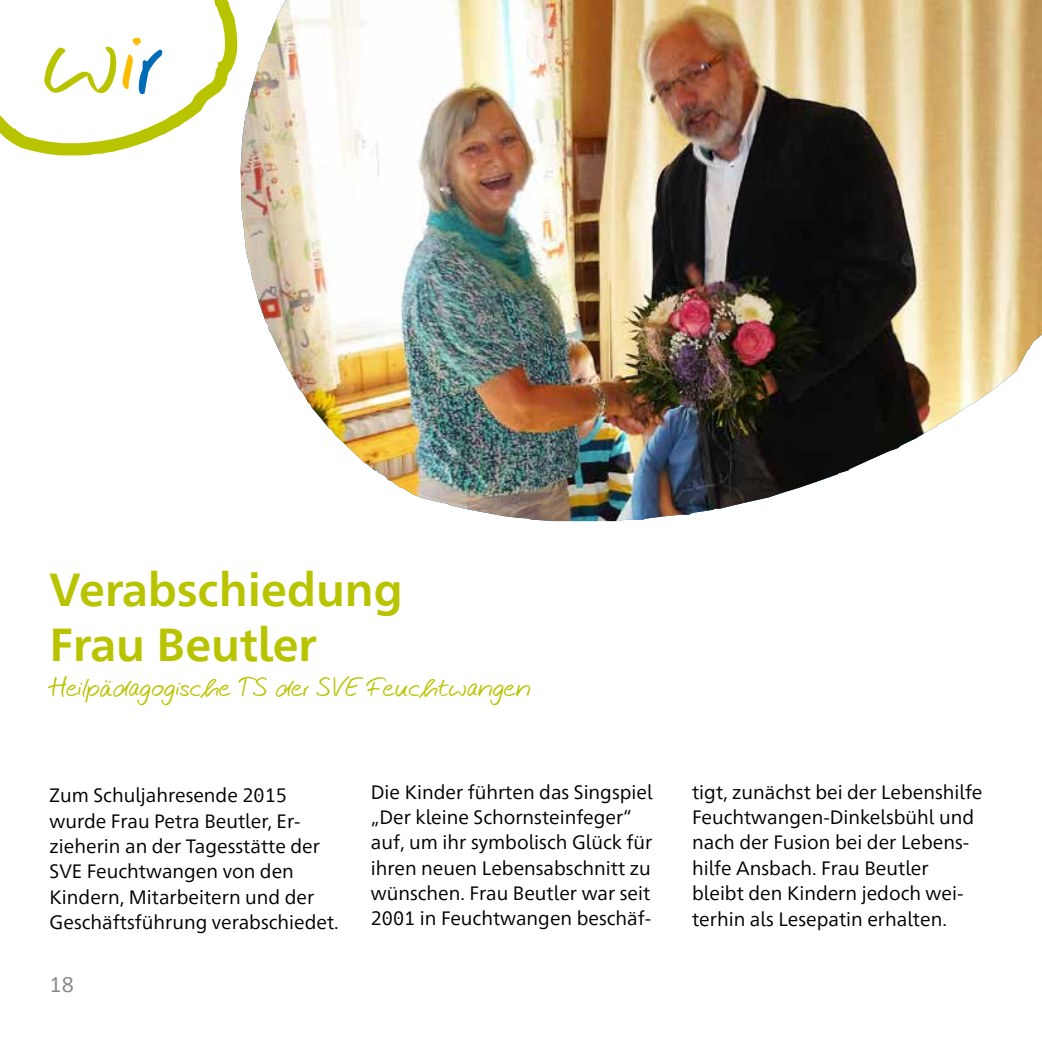
<style>
.page{position:relative;width:1042px;height:1042px;background:#fff}
.page>*{position:absolute;margin:0;border:0;box-sizing:border-box;transform-origin:0 0}
.t1{font:118.48px "Nifty Script";color:#b9c400}
.t2{font:700 46.02px/55.3px "Frutiger Neue 1450 Pro";color:#b9c400}
.t3{font:28px "Nifty Script";letter-spacing:.025em;color:#b9c400}
.t4{font:21px "Frutiger Neue 1450 Pro";color:#878787}
.t5{font:19.25px/25.4px "Frutiger Neue 1450 Pro";color:#000}
.s1{color:#fcbd00}
.s2{color:#006cb6}
</style>
<div class="page">
<svg style="left:0;top:0;width:238px;height:156px"></svg>
<img style="left:241px;top:0;width:801px;height:521px">
<h1 class="t1" style="left:42px;top:-34px;width:117px">w<span class="s1">i</span><span class="s2">r</span></h1>
<h2 class="t2" style="left:50px;top:558px;width:355px">Verabschiedung<br>Frau Beutler</h2>
<h3 class="t3" style="left:50px;top:666px;width:482px">Heilpädagogische TS der SVE Feuchtwangen</h3>
<p class="t5" style="left:50px;top:781px;width:291px">Zum Schuljahresende 2015 wurde Frau Petra Beutler, Er&shy;zieherin an der Tagesstätte der<br>SVE Feuchtwangen von den<br>Kindern, Mitarbeitern und der<br>Geschäftsführung verabschiedet.</p>
<p class="t5" style="left:371px;top:778px;width:283px">Die Kinder führten das Singspiel „Der kleine Schornsteinfeger“ auf, um ihr symbolisch Glück für ihren neuen Lebensabschnitt zu wünschen. Frau Beutler war seit<br>2001 in Feuchtwangen beschäf-</p>
<p class="t4" style="left:50px;top:969px;width:26px">18</p>
<p class="t5" style="left:692px;top:778px;width:292px">tigt, zunächst bei der Lebenshilfe<br>Feuchtwangen-Dinkelsbühl und nach der Fusion bei der Lebens&shy;hilfe Ansbach. Frau Beutler bleibt den Kindern jedoch wei&shy;terhin als Lesepatin erhalten.</p>
</div>
